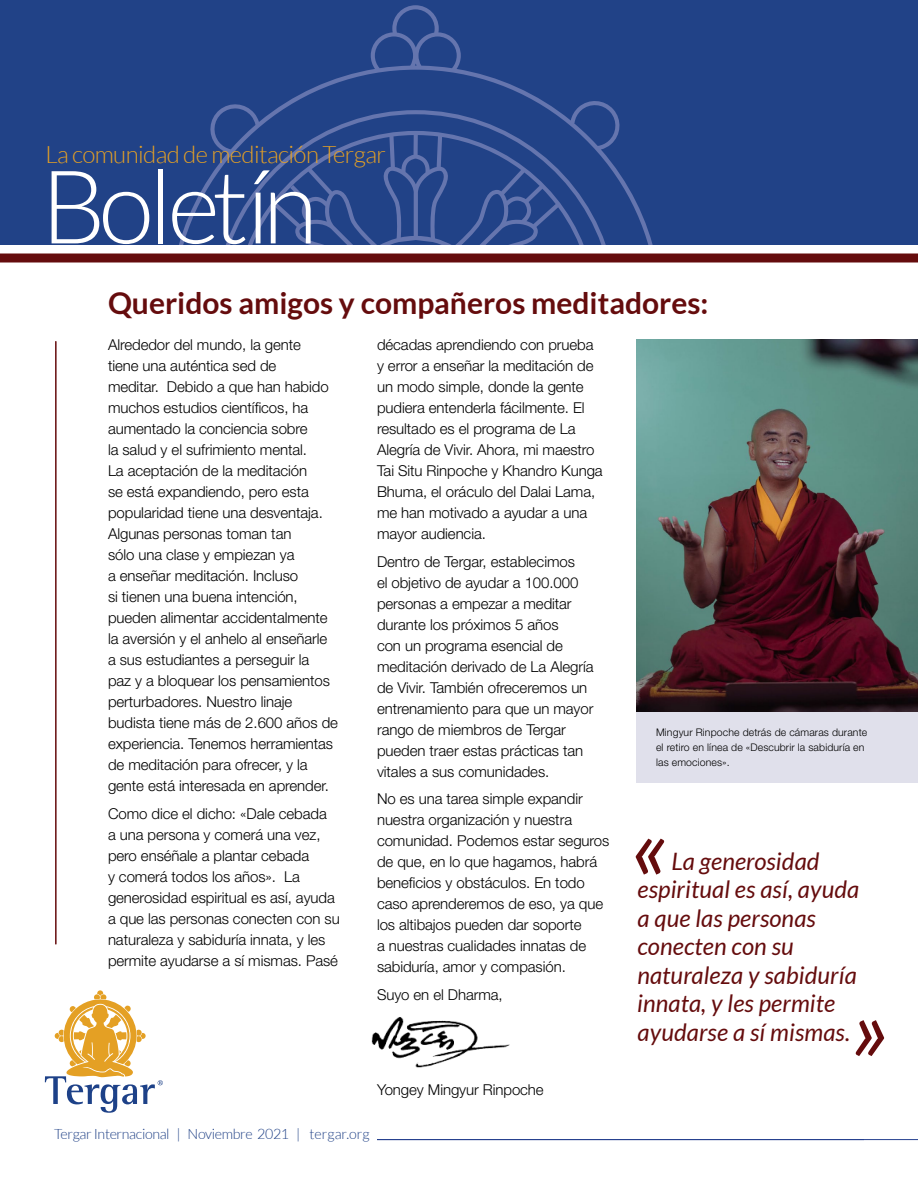
<style>
.page{position:relative;width:918px;height:1188px;background:#fff}
.page>*{position:absolute;margin:0;border:0;box-sizing:border-box;transform-origin:0 0}
.t1{font:300 102px "Lato";letter-spacing:-.065em;color:#fff}
.t2{font:italic 90px "Lato";color:#650c0d}
.t3{font:700 30px "Lato";color:#650c0d}
.t4{font:italic 24px/28.5px "Lato";letter-spacing:.005em;color:#650c0d}
.t5{font:300 24px "Lato";letter-spacing:-.025em;color:#e4a025}
.t6{font:300 15px/21px "Helvetica Neue LT Std";letter-spacing:-.005em;color:#000}
.t7{font:300 14.25px "Lato";letter-spacing:-.025em;color:#214287}
.t8{font:300 10.5px/15px "Helvetica Neue LT Std";letter-spacing:.01em;color:#000}
</style>
<div class="page">
<hr style="left:377px;top:1139px;width:541px;height:1px;background:#25408f">
<img style="left:637px;top:339px;width:281px;height:373px">
<svg style="left:0;top:244px;width:918px;height:10px"></svg>
<hr style="left:55px;top:342px;width:2px;height:602px;background:#650c0d">
<svg style="left:45px;top:990px;width:118px;height:122px"></svg>
<div style="left:637px;top:712px;width:281px;height:71px;background:#e0e0eb"></div>
<img style="left:371px;top:1017px;width:139px;height:51px">
<div style="left:0;top:0;width:918px;height:244px;background:#214287"></div>
<svg style="left:179px;top:5px;width:474px;height:239px"></svg>
<svg style="left:221px;top:110px;width:390px;height:134px"></svg>
<svg style="left:242px;top:131px;width:347px;height:113px"></svg>
<div style="left:0;top:254px;width:918px;height:8px;background:#650c0d"></div>
<h3 class="t5" style="left:45px;top:141px;width:342px">La comunidad de meditación Tergar</h3>
<h1 class="t1" style="left:41px;top:152px;width:278px">Boletín</h1>
<h3 class="t3" style="left:108px;top:285px;width:602px">Queridos amigos y compañeros meditadores:</h3>
<p class="t6" style="left:108px;top:334px;width:232px">Alrededor del mundo, la gente<br>tiene una auténtica sed de<br>meditar. Debido a que han habido muchos estudios científicos, ha aumentado la conciencia sobre<br>la salud y el sufrimiento mental.<br>La aceptación de la meditación<br>se está expandiendo, pero esta popularidad tiene una desventaja.<br>Algunas personas toman tan<br>sólo una clase y empiezan ya<br>a enseñar meditación. Incluso<br>si tienen una buena intención, pueden alimentar accidentalmente la aversión y el anhelo al enseñarle a sus estudiantes a perseguir la<br>paz y a bloquear los pensamientos perturbadores. Nuestro linaje budista tiene más de 2.600 años de experiencia. Tenemos herramientas de meditación para ofrecer, y la gente está interesada en aprender.</p>
<p class="t6" style="left:108px;top:802px;width:233px">Como dice el dicho: «Dale cebada<br>a una persona y comerá una vez, pero enséñale a plantar cebada<br>y comerá todos los años». La generosidad espiritual es así, ayuda a que las personas conecten con su naturaleza y sabiduría innata, y les permite ayudarse a sí mismas. Pasé</p>
<p class="t6" style="left:377px;top:334px;width:227px">décadas aprendiendo con prueba y error a enseñar la meditación de un modo simple, donde la gente pudiera entenderla fácilmente. El resultado es el programa de La<br>Alegría de Vivir. Ahora, mi maestro<br>Tai Situ Rinpoche y Khandro Kunga<br>Bhuma, el oráculo del Dalai Lama, me han motivado a ayudar a una mayor audiencia.</p>
<p class="t6" style="left:377px;top:550px;width:218px">Dentro de Tergar, establecimos<br>el objetivo de ayudar a 100.000 personas a empezar a meditar durante los próximos 5 años<br>con un programa esencial de meditación derivado de La Alegría de Vivir. También ofreceremos un entrenamiento para que un mayor rango de miembros de Tergar pueden traer estas prácticas tan vitales a sus comunidades.</p>
<p class="t6" style="left:377px;top:788px;width:234px">No es una tarea simple expandir nuestra organización y nuestra comunidad. Podemos estar seguros de que, en lo que hagamos, habrá beneficios y obstáculos. En todo caso aprenderemos de eso, ya que los altibajos pueden dar soporte<br>a nuestras cualidades innatas de sabiduría, amor y compasión.</p>
<p class="t6" style="left:377px;top:984px;width:127px">Suyo en el Dharma,</p>
<p class="t6" style="left:377px;top:1079px;width:168px">Yongey Mingyur Rinpoche</p>
<p class="t7" style="left:54px;top:1126px;width:317px">Tergar Internacional | Noviembre 2021 | tergar.org</p>
<p class="t8" style="left:656px;top:725px;width:213px">Mingyur Rinpoche detrás de cámaras durante el retiro en línea de «Descubrir la sabiduría en las emociones».</p>
<h2 class="t2" style="left:630px;top:798px;width:41px">«</h2>
<h3 class="t4" style="left:637px;top:848px;width:224px;text-indent:34px">La generosidad espiritual es así, ayuda a que las personas conecten con su naturaleza y sabiduría innata, y les permite ayudarse a sí mismas.</h3>
<h2 class="t2" style="left:850px;top:979px;width:41px">»</h2>
</div>
